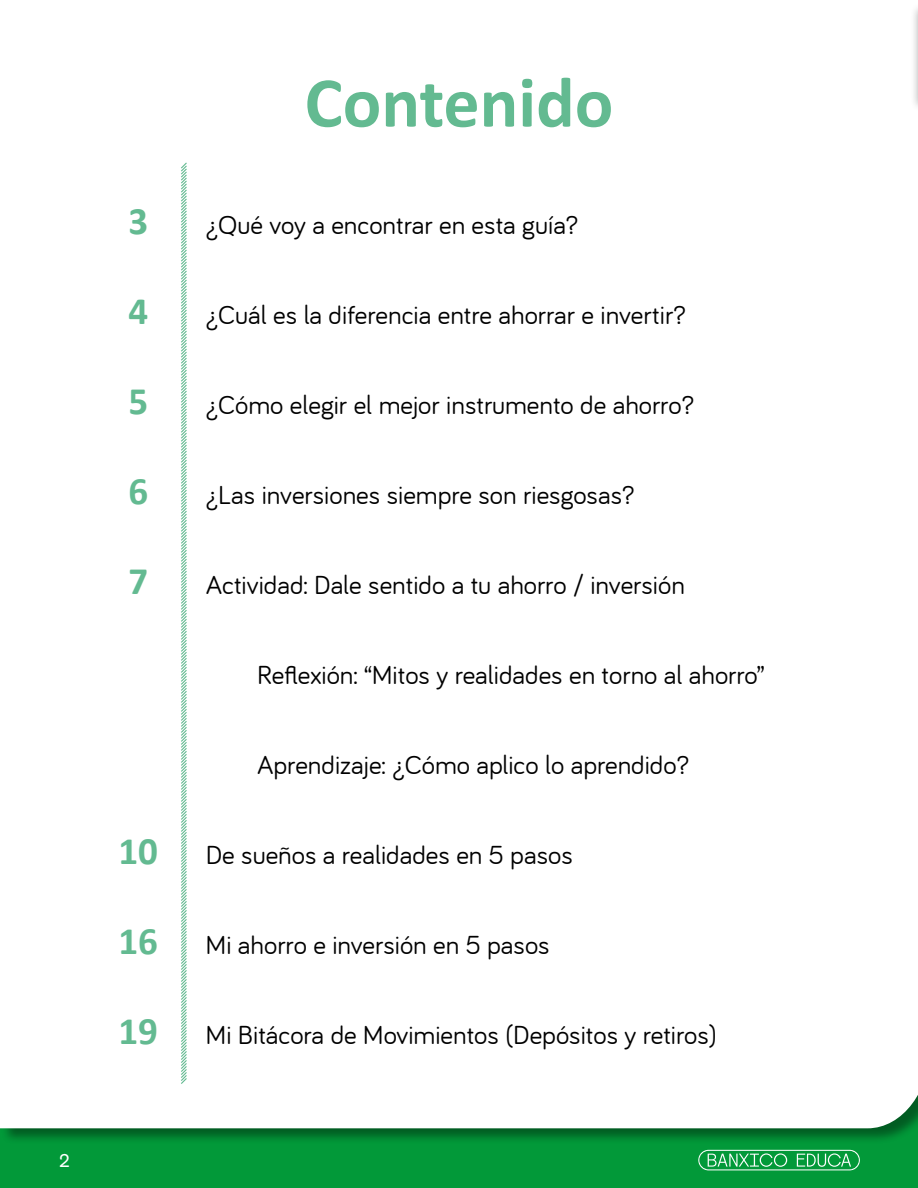
<style>
.page{position:relative;width:918px;height:1188px;background:#fff}
.page>*{position:absolute;margin:0;border:0;box-sizing:border-box;transform-origin:0 0}
.t1{font:700 72px "Calibri";color:#63ba91}
.t2{font:700 39px "Calibri";color:#63ba91}
.t3{font:27px "Bariol";color:#000}
.t4{font:18px "Sohne Buch";color:#fff}
</style>
<div class="page">
<svg style="left:0;top:945px;width:918px;height:243px;background:#039137"></svg>
<svg style="left:0;top:945px;width:917px;height:183px"></svg>
<svg style="left:917px;top:945px;width:1px;height:177px"></svg>
<div style="left:910px;top:2px;width:8px;height:111px;background:#000;opacity:.31"></div>
<svg style="left:180px;top:162px;width:8px;height:923px"></svg>
<svg style="left:698px;top:1150px;width:162px;height:20px;background:#3bb066"></svg>
<p class="t4" style="left:60px;top:1150px;width:12px">2</p>
<h1 class="t1" style="left:305px;top:52px;width:310px">Contenido</h1>
<h2 class="t2" style="left:128px;top:193px;width:21px">3</h2>
<p class="t3" style="left:206px;top:210px;width:374px">¿Qué voy a encontrar en esta guía?</p>
<h2 class="t2" style="left:128px;top:283px;width:21px">4</h2>
<p class="t3" style="left:206px;top:300px;width:482px">¿Cuál es la diferencia entre ahorrar e invertir?</p>
<h2 class="t2" style="left:128px;top:374px;width:21px">5</h2>
<p class="t3" style="left:206px;top:390px;width:490px">¿Cómo elegir el mejor instrumento de ahorro?</p>
<h2 class="t2" style="left:128px;top:464px;width:21px">6</h2>
<p class="t3" style="left:206px;top:480px;width:430px">¿Las inversiones siempre son riesgosas?</p>
<h2 class="t2" style="left:128px;top:554px;width:21px">7</h2>
<p class="t3" style="left:206px;top:570px;width:481px">Actividad: Dale sentido a tu ahorro / inversión</p>
<p class="t3" style="left:257px;top:660px;width:509px">Reflexión: “Mitos y realidades en torno al ahorro”</p>
<p class="t3" style="left:257px;top:750px;width:433px">Aprendizaje: ¿Cómo aplico lo aprendido?</p>
<h2 class="t2" style="left:119px;top:824px;width:41px">10</h2>
<p class="t3" style="left:206px;top:840px;width:369px">De sueños a realidades en 5 pasos</p>
<h2 class="t2" style="left:119px;top:914px;width:41px">16</h2>
<p class="t3" style="left:206px;top:930px;width:345px">Mi ahorro e inversión en 5 pasos</p>
<h2 class="t2" style="left:119px;top:1004px;width:41px">19</h2>
<p class="t3" style="left:206px;top:1020px;width:513px">Mi Bitácora de Movimientos (Depósitos y retiros)</p>
</div>
